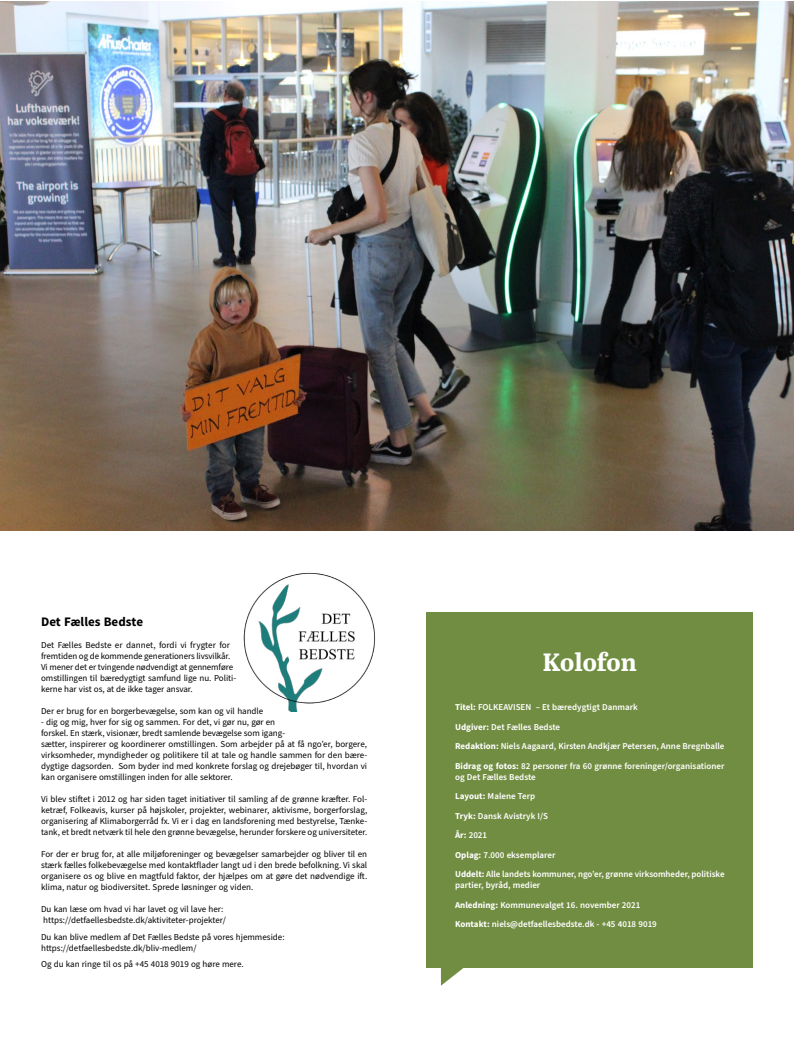
<style>
.page{position:relative;width:794px;height:1049px;background:#fff}
.page>*{position:absolute;margin:0;border:0;box-sizing:border-box;transform-origin:0 0}
.t1{font:700 25px "Abril Text";color:#fff}
.t2{font:700 13px "Source Sans Pro";color:#000}
.t3{font:9px/11px "Source Sans Pro";letter-spacing:-.005em;color:#000}
.t4{font:600 9px/19.5px "Source Sans Pro";color:#fff}
.s1{font-weight:700}
</style>
<div class="page">
<div style="left:427px;top:612px;width:326px;height:355px;background:#718d41"></div>
<svg style="left:441px;top:967px;width:23px;height:19px"></svg>
<img style="left:243px;top:572px;width:133px;height:140px">
<img style="left:0;top:1px;width:794px;height:529px">
<h2 class="t2" style="left:41px;top:613px;width:104px">Det Fælles Bedste</h2>
<p class="t3" style="left:41px;top:640px;width:196px">Det Fælles Bedste er dannet, fordi vi frygter for fremtiden og de kommende generationers livsvilkår.<br>Vi mener det er tvingende nødvendigt at gennemføre omstillingen til bæredygtigt samfund lige nu. Politi&shy;kerne har vist os, at de ikke tager ansvar.</p>
<p class="t3" style="left:41px;top:706px;width:224px">Der er brug for en borgerbevægelse, som kan og vil handle</p>
<p class="t3" style="left:41px;top:717px;width:327px">- dig og mig, hver for sig og sammen. For det, vi gør nu, gør en<br>forskel. En stærk, visionær, bredt samlende bevægelse som igang-<br>sætter, inspirerer og koordinerer omstillingen. Som arbejder på at få ngo’er, borgere, virksomheder, myndigheder og politikere til at tale og handle sammen for den bære&shy;dygtige dagsorden. Som byder ind med konkrete forslag og drejebøger til, hvordan vi kan organisere omstillingen inden for alle sektorer.</p>
<p class="t3" style="left:41px;top:794px;width:328px;text-align:justify">Vi blev stiftet i 2012 og har siden taget initiativer til samling af de grønne kræfter. Fol&shy;ketræf, Folkeavis, kurser på højskoler, projekter, webinarer, aktivisme, borgerforslag, organisering af Klimaborgerråd fx. Vi er i dag en landsforening med bestyrelse, Tænke&shy;tank, et bredt netværk til hele den grønne bevægelse, herunder forskere og universiteter.</p>
<p class="t3" style="left:41px;top:849px;width:328px;text-align:justify">For der er brug for, at alle miljøforeninger og bevægelser samarbejder og bliver til en stærk fælles folkebevægelse med kontaktflader langt ud i den brede befolkning. Vi skal organisere os og blive en magtfuld faktor, der hjælpes om at gøre det nødvendige ift. klima, natur og biodiversitet. Sprede løsninger og viden.</p>
<p class="t3" style="left:41px;top:904px;width:186px">Du kan læse om hvad vi har lavet og vil lave her: https://detfaellesbedste.dk/aktiviteter-projekter/</p>
<p class="t3" style="left:41px;top:931px;width:245px">Du kan blive medlem af Det Fælles Bedste på vores hjemmeside: https://detfaellesbedste.dk/bliv-medlem/</p>
<p class="t3" style="left:41px;top:959px;width:204px">Og du kan ringe til os på +45 4018 9019 og høre mere.</p>
<h1 class="t1" style="left:543px;top:644px;width:95px">Kolofon</h1>
<p class="t4" style="left:455px;top:698px;width:271px"><span class="s1">Titel:</span> FOLKEAVISEN – Et bæredygtigt Danmark<br><span class="s1">Udgiver:</span> Det Fælles Bedste<br><span class="s1">Redaktion:</span> Niels Aagaard, Kirsten Andkjær Petersen, Anne Bregnballe <span class="s1">Bidrag og fotos:</span> 82 personer fra 60 grønne foreninger/organisationer</p>
<p class="t4" style="left:455px;top:767px;width:271px">og Det Fælles Bedste<br><span class="s1">Layout:</span> Malene Terp<br><span class="s1">Tryk:</span> Dansk Avistryk I/S<br><span class="s1">År:</span> 2021<br><span class="s1">Oplag:</span> 7.000 eksemplarer<br><span class="s1">Uddelt:</span> Alle landets kommuner, ngo’er, grønne virksomheder, politiske</p>
<p class="t4" style="left:455px;top:876px;width:203px">partier, byråd, medier<br><span class="s1">Anledning:</span> Kommunevalget 16. november 2021<br><span class="s1">Kontakt:</span> niels@detfaellesbedste.dk - +45 4018 9019</p>
</div>
